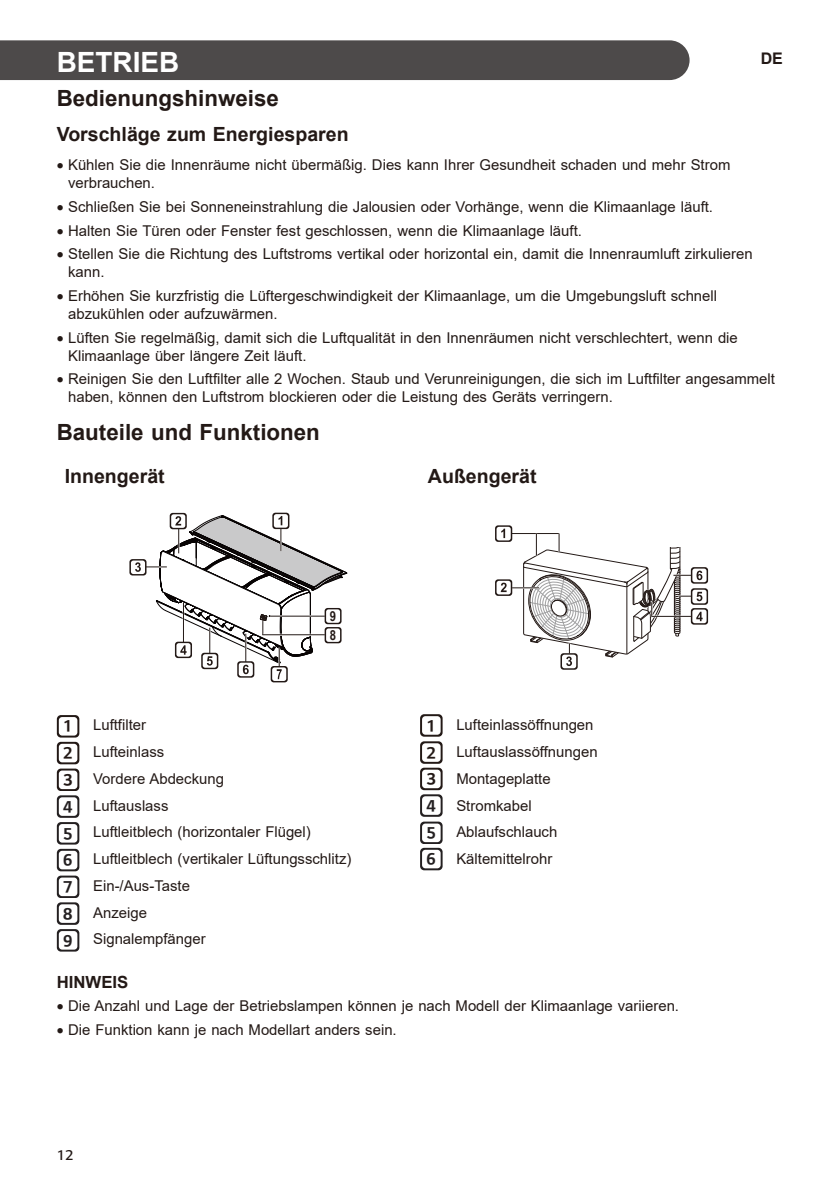
<style>
.page{position:relative;width:840px;height:1191px;background:#fff}
.page>*{position:absolute;margin:0;border:0;box-sizing:border-box;transform-origin:0 0}
.Heading{font:700 27.8px "Arial";color:#fff}
.Heading-2{font:700 22.4px "Arial";color:#231916}
.Heading-3{font:700 19.6px "Arial";color:#231916}
.Note{font:700 16.8px "Arial";color:#231916}
.t1{font:300 16px "LG Smart";color:#231916}
.Main_Text_Bold_Lang{font:700 16px "Arial";color:#231916}
.box_ancorato_immagin{font:15.8px "LG Sm Hotf B KS Cms UHC H";color:#242021;scale:.95 1}
.box_ancorato_immagin-2{font:15.8px "LG Sm Hotf B";color:#231916;scale:.95 1}
.Main_Text_RAC{font:14.8px/18px "Arial";color:#231916}
.box_ancorato_immagin-3{font:700 13.8px "Arial Narrow";color:#231916}
</style>
<div class="page">
<div style="left:0;top:40px;width:689px;height:40px;background:#4d4a4a"></div>
<svg style="left:170px;top:513px;width:17px;height:16px"></svg>
<svg style="left:171px;top:514px;width:14px;height:14px"></svg>
<svg style="left:129px;top:559px;width:17px;height:16px"></svg>
<div style="left:131px;top:560px;width:14px;height:14px;background:#fff;border-radius:3px"></div>
<svg style="left:270px;top:666px;width:17px;height:16px"></svg>
<div style="left:272px;top:667px;width:14px;height:14px;background:#fff;border-radius:3px"></div>
<div style="left:272px;top:512px;width:17px;height:17px;background:#231916;border-radius:3px"></div>
<svg style="left:274px;top:514px;width:14px;height:13px"></svg>
<svg style="left:135px;top:515px;width:212px;height:164px"></svg>
<hr style="left:262px;top:634px;width:62px;height:1px;background:#231916">
<hr style="left:270px;top:616px;width:54px;height:1px;background:#231916">
<div style="left:324px;top:627px;width:17px;height:16px;background:#231916;border-radius:3px"></div>
<div style="left:326px;top:628px;width:14px;height:14px;background:#fff;border-radius:2px"></div>
<div style="left:324px;top:608px;width:17px;height:16px;background:#231916;border-radius:3px"></div>
<div style="left:326px;top:609px;width:14px;height:14px;background:#fff;border-radius:2px"></div>
<svg style="left:690px;top:608px;width:17px;height:16px"></svg>
<div style="left:692px;top:609px;width:14px;height:14px;background:#fff;border-radius:3px"></div>
<svg style="left:690px;top:588px;width:17px;height:17px"></svg>
<div style="left:692px;top:589px;width:14px;height:14px;background:#fff;border-radius:3px"></div>
<svg style="left:690px;top:567px;width:17px;height:16px"></svg>
<div style="left:692px;top:568px;width:14px;height:14px;background:#fff;border-radius:3px"></div>
<svg style="left:494px;top:579px;width:18px;height:17px"></svg>
<svg style="left:496px;top:581px;width:14px;height:13px"></svg>
<svg style="left:500px;top:582px;width:6px;height:10px"></svg>
<hr style="left:510px;top:533px;width:49px;height:1px;background:#231916">
<svg style="left:494px;top:525px;width:18px;height:17px"></svg>
<div style="left:496px;top:527px;width:14px;height:13px;background:#fff;border-radius:3px"></div>
<svg style="left:501px;top:528px;width:4px;height:10px"></svg>
<svg style="left:560px;top:653px;width:17px;height:16px"></svg>
<div style="left:561px;top:654px;width:15px;height:14px;background:#fff;border-radius:3px"></div>
<svg style="left:512px;top:534px;width:190px;height:132px"></svg>
<svg style="left:420px;top:714px;width:22px;height:22px"></svg>
<div style="left:422px;top:716px;width:18px;height:18px;background:#fff;border-radius:3px"></div>
<svg style="left:420px;top:741px;width:22px;height:22px"></svg>
<div style="left:422px;top:743px;width:18px;height:19px;background:#fff;border-radius:3px"></div>
<svg style="left:420px;top:767px;width:22px;height:23px"></svg>
<div style="left:422px;top:769px;width:18px;height:19px;background:#fff;border-radius:3px"></div>
<svg style="left:420px;top:794px;width:22px;height:22px"></svg>
<div style="left:422px;top:796px;width:18px;height:19px;background:#fff;border-radius:3px"></div>
<svg style="left:420px;top:821px;width:22px;height:23px"></svg>
<div style="left:422px;top:823px;width:18px;height:19px;background:#fff;border-radius:3px"></div>
<svg style="left:420px;top:848px;width:22px;height:22px"></svg>
<div style="left:422px;top:849px;width:18px;height:19px;background:#fff;border-radius:3px"></div>
<svg style="left:57px;top:875px;width:22px;height:23px"></svg>
<div style="left:59px;top:877px;width:18px;height:19px;background:#fff;border-radius:3px"></div>
<svg style="left:57px;top:902px;width:22px;height:22px"></svg>
<div style="left:59px;top:904px;width:18px;height:19px;background:#fff;border-radius:3px"></div>
<svg style="left:57px;top:929px;width:22px;height:22px"></svg>
<div style="left:59px;top:931px;width:18px;height:18px;background:#fff;border-radius:3px"></div>
<svg style="left:57px;top:715px;width:22px;height:22px"></svg>
<div style="left:59px;top:717px;width:18px;height:18px;background:#fff;border-radius:3px"></div>
<svg style="left:57px;top:742px;width:22px;height:22px"></svg>
<div style="left:59px;top:744px;width:18px;height:18px;background:#fff;border-radius:3px"></div>
<svg style="left:57px;top:768px;width:22px;height:23px"></svg>
<div style="left:59px;top:770px;width:18px;height:19px;background:#fff;border-radius:3px"></div>
<svg style="left:57px;top:795px;width:22px;height:22px"></svg>
<div style="left:59px;top:797px;width:18px;height:19px;background:#fff;border-radius:3px"></div>
<svg style="left:57px;top:822px;width:22px;height:22px"></svg>
<div style="left:59px;top:824px;width:18px;height:18px;background:#fff;border-radius:3px"></div>
<svg style="left:57px;top:849px;width:22px;height:22px"></svg>
<div style="left:59px;top:851px;width:18px;height:18px;background:#fff;border-radius:3px"></div>
<p class="Heading" style="left:57px;top:42px;width:124px">BETRIEB</p>
<p class="Main_Text_Bold_Lang" style="left:760px;top:47px;width:24px">DE</p>
<p class="Heading-2" style="left:57px;top:82px;width:224px">Bedienungshinweise</p>
<p class="Heading-3" style="left:57px;top:120px;width:293px">Vorschläge zum Energiesparen</p>
<p class="Main_Text_RAC" style="left:68px;top:156px;width:663px;text-indent:-11px">• Kühlen Sie die Innenräume nicht übermäßig. Dies kann Ihrer Gesundheit schaden und mehr Strom verbrauchen.</p>
<p class="Main_Text_RAC" style="left:57px;top:198px;width:657px">• Schließen Sie bei Sonneneinstrahlung die Jalousien oder Vorhänge, wenn die Klimaanlage läuft.</p>
<p class="Main_Text_RAC" style="left:57px;top:221px;width:526px">• Halten Sie Türen oder Fenster fest geschlossen, wenn die Klimaanlage läuft.</p>
<p class="Main_Text_RAC" style="left:68px;top:245px;width:685px;text-indent:-11px">• Stellen Sie die Richtung des Luftstroms vertikal oder horizontal ein, damit die Innenraumluft zirkulieren kann.</p>
<p class="Main_Text_RAC" style="left:68px;top:287px;width:650px;text-indent:-11px">• Erhöhen Sie kurzfristig die Lüftergeschwindigkeit der Klimaanlage, um die Umgebungsluft schnell abzukühlen oder aufzuwärmen.</p>
<p class="Main_Text_RAC" style="left:68px;top:328px;width:671px;text-indent:-11px">• Lüften Sie regelmäßig, damit sich die Luftqualität in den Innenräumen nicht verschlechtert, wenn die<br>Klimaanlage über längere Zeit läuft.</p>
<p class="Main_Text_RAC" style="left:68px;top:370px;width:708px;text-indent:-11px">• Reinigen Sie den Luftfilter alle 2 Wochen. Staub und Verunreinigungen, die sich im Luftfilter angesammelt haben, können den Luftstrom blockieren oder die Leistung des Geräts verringern.</p>
<p class="Heading-2" style="left:57px;top:417px;width:264px">Bauteile und Funktionen</p>
<p class="Heading-3" style="left:65px;top:462px;width:101px">Innengerät</p>
<p class="Heading-3" style="left:427px;top:462px;width:110px">Außengerät</p>
<p class="box_ancorato_immagin-3" style="left:330px;top:606px;width:8px">9</p>
<p class="box_ancorato_immagin-3" style="left:330px;top:625px;width:8px">8</p>
<p class="box_ancorato_immagin-2" style="left:63px;top:719px;width:11px">1</p>
<p class="box_ancorato_immagin-2" style="left:63px;top:745px;width:11px">2</p>
<p class="box_ancorato_immagin-2" style="left:63px;top:772px;width:11px">3</p>
<p class="box_ancorato_immagin" style="left:63px;top:799px;width:11px">4</p>
<p class="box_ancorato_immagin" style="left:63px;top:826px;width:11px">5</p>
<p class="box_ancorato_immagin" style="left:63px;top:852px;width:11px">6</p>
<p class="box_ancorato_immagin" style="left:63px;top:879px;width:11px">7</p>
<p class="box_ancorato_immagin" style="left:63px;top:906px;width:11px">8</p>
<p class="box_ancorato_immagin" style="left:63px;top:933px;width:11px">9</p>
<p class="Main_Text_RAC" style="left:93px;top:716px;width:54px">Luftfilter</p>
<p class="Main_Text_RAC" style="left:93px;top:742px;width:73px">Lufteinlass</p>
<p class="Main_Text_RAC" style="left:93px;top:769px;width:132px">Vordere Abdeckung</p>
<p class="Main_Text_RAC" style="left:93px;top:796px;width:77px">Luftauslass</p>
<p class="Main_Text_RAC" style="left:93px;top:823px;width:219px">Luftleitblech (horizontaler Flügel)</p>
<p class="Main_Text_RAC" style="left:93px;top:849px;width:260px">Luftleitblech (vertikaler Lüftungsschlitz)</p>
<p class="Main_Text_RAC" style="left:93px;top:876px;width:98px">Ein-/Aus-Taste</p>
<p class="Main_Text_RAC" style="left:93px;top:903px;width:55px">Anzeige</p>
<p class="Main_Text_RAC" style="left:93px;top:930px;width:114px">Signalempfänger</p>
<p class="box_ancorato_immagin-2" style="left:426px;top:718px;width:11px">1</p>
<p class="box_ancorato_immagin-2" style="left:426px;top:745px;width:11px">2</p>
<p class="box_ancorato_immagin-2" style="left:426px;top:771px;width:11px">3</p>
<p class="box_ancorato_immagin" style="left:426px;top:798px;width:11px">4</p>
<p class="box_ancorato_immagin" style="left:426px;top:825px;width:11px">5</p>
<p class="box_ancorato_immagin" style="left:426px;top:851px;width:11px">6</p>
<p class="Main_Text_RAC" style="left:456px;top:716px;width:139px">Lufteinlassöffnungen</p>
<p class="Main_Text_RAC" style="left:456px;top:742px;width:143px">Luftauslassöffnungen</p>
<p class="Main_Text_RAC" style="left:456px;top:769px;width:96px">Montageplatte</p>
<p class="Main_Text_RAC" style="left:456px;top:796px;width:77px">Stromkabel</p>
<p class="Main_Text_RAC" style="left:456px;top:823px;width:102px">Ablaufschlauch</p>
<p class="Main_Text_RAC" style="left:456px;top:849px;width:97px">Kältemittelrohr</p>
<p class="Note" style="left:57px;top:970px;width:73px">HINWEIS</p>
<p class="Main_Text_RAC" style="left:57px;top:997px;width:623px">• Die Anzahl und Lage der Betriebslampen können je nach Modell der Klimaanlage variieren.</p>
<p class="Main_Text_RAC" style="left:57px;top:1020px;width:341px">• Die Funktion kann je nach Modellart anders sein.</p>
<p class="t1" style="left:57px;top:1146px;width:18px">12</p>
</div>
